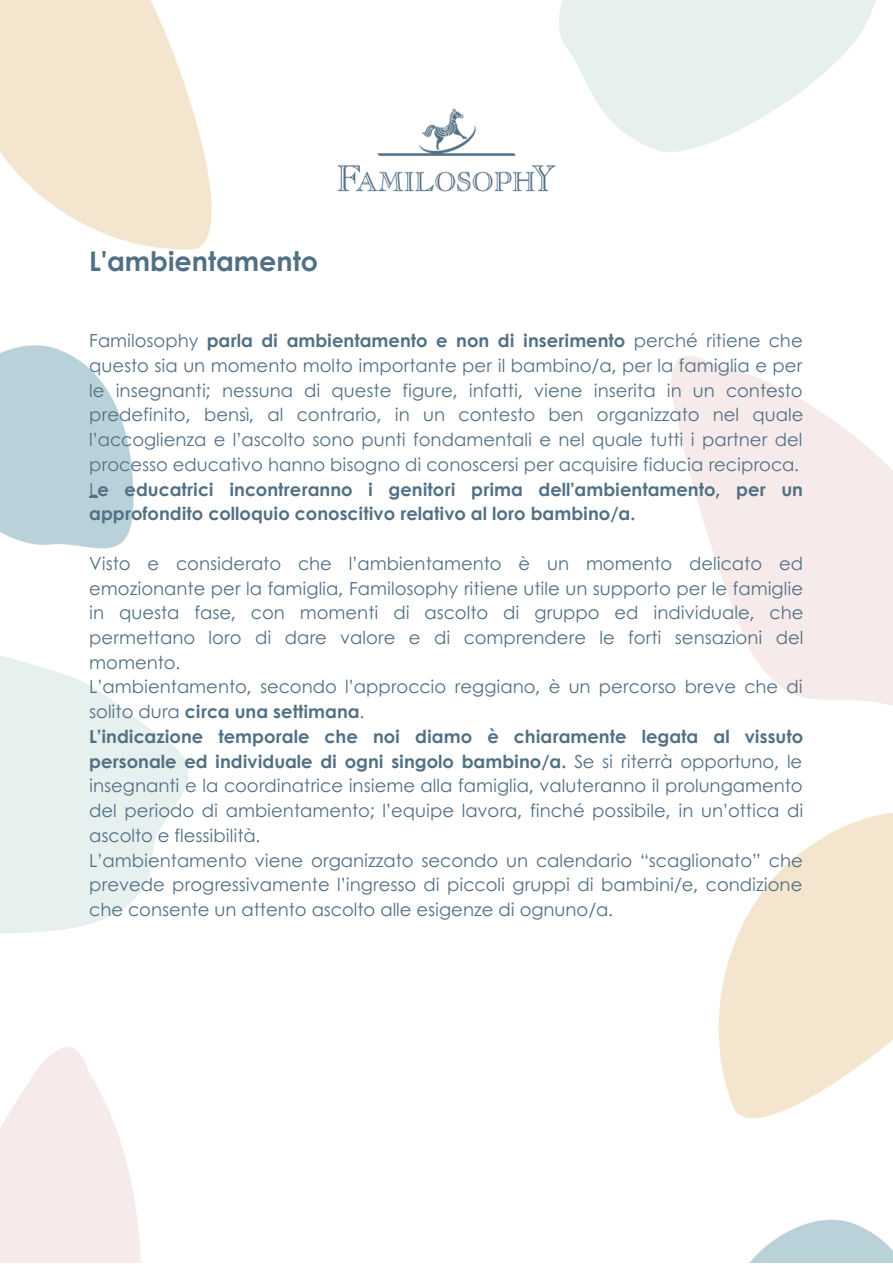
<style>
.page{position:relative;width:893px;height:1264px;background:#fff}
.page>*{position:absolute;margin:0;border:0;box-sizing:border-box;transform-origin:0 0}
.t1{font:700 27px "Century Gothic";color:#527084}
.t2{font:18px/24.8px "Century Gothic";color:#527084;text-align:justify}
.t3{font:700 18px/24.8px "Century Gothic";color:#527084}
.s1{font-weight:700}
.s2{font-weight:400}
</style>
<div class="page">
<img style="left:0;top:0;width:892px;height:1262px">
<img style="left:320px;top:89px;width:252px;height:126px">
<svg style="left:89px;top:496px;width:9px;height:2px"></svg>
<p class="t1" style="left:89px;top:244px;width:230px">L'ambientamento</p>
<p class="t2" style="left:89px;top:327px;width:715px">Familosophy <span class="s1">parla di ambientamento e non di inserimento</span> perché ritiene che questo sia un momento molto importante per il bambino/a, per la famiglia e per le insegnanti; nessuna di queste figure, infatti, viene inserita in un contesto predefinito, bensì, al contrario, in un contesto ben organizzato nel quale l’accoglienza e l’ascolto sono punti fondamentali e nel quale tutti i partner del processo educativo hanno bisogno di conoscersi per acquisire fiducia reciproca.</p>
<p class="t3" style="left:89px;top:476px;width:715px"><span class="s2">L</span>e educatrici incontreranno i genitori prima dell’ambientamento, per un approfondito colloquio conoscitivo relativo al loro bambino/a.</p>
<p class="t2" style="left:89px;top:550px;width:715px">Visto e considerato che l’ambientamento è un momento delicato ed emozionante per la famiglia, Familosophy ritiene utile un supporto per le famiglie in questa fase, con momenti di ascolto di gruppo ed individuale, che permettano loro di dare valore e di comprendere le forti sensazioni del momento.</p>
<p class="t2" style="left:89px;top:673px;width:715px">L’ambientamento, secondo l’approccio reggiano, è un percorso breve che di solito dura <span class="s1">circa una settimana</span>.</p>
<p class="t2" style="left:89px;top:723px;width:715px"><span class="s1">L’indicazione temporale che noi diamo è chiaramente legata al vissuto personale ed individuale di ogni singolo bambino/a.</span> Se si riterrà opportuno, le insegnanti e la coordinatrice insieme alla famiglia, valuteranno il prolungamento del periodo di ambientamento; l’equipe lavora, finché possibile, in un’ottica di ascolto e flessibilità.</p>
<p class="t2" style="left:89px;top:847px;width:715px">L’ambientamento viene organizzato secondo un calendario “scaglionato” che prevede progressivamente l’ingresso di piccoli gruppi di bambini/e, condizione che consente un attento ascolto alle esigenze di ognuno/a.</p>
</div>
